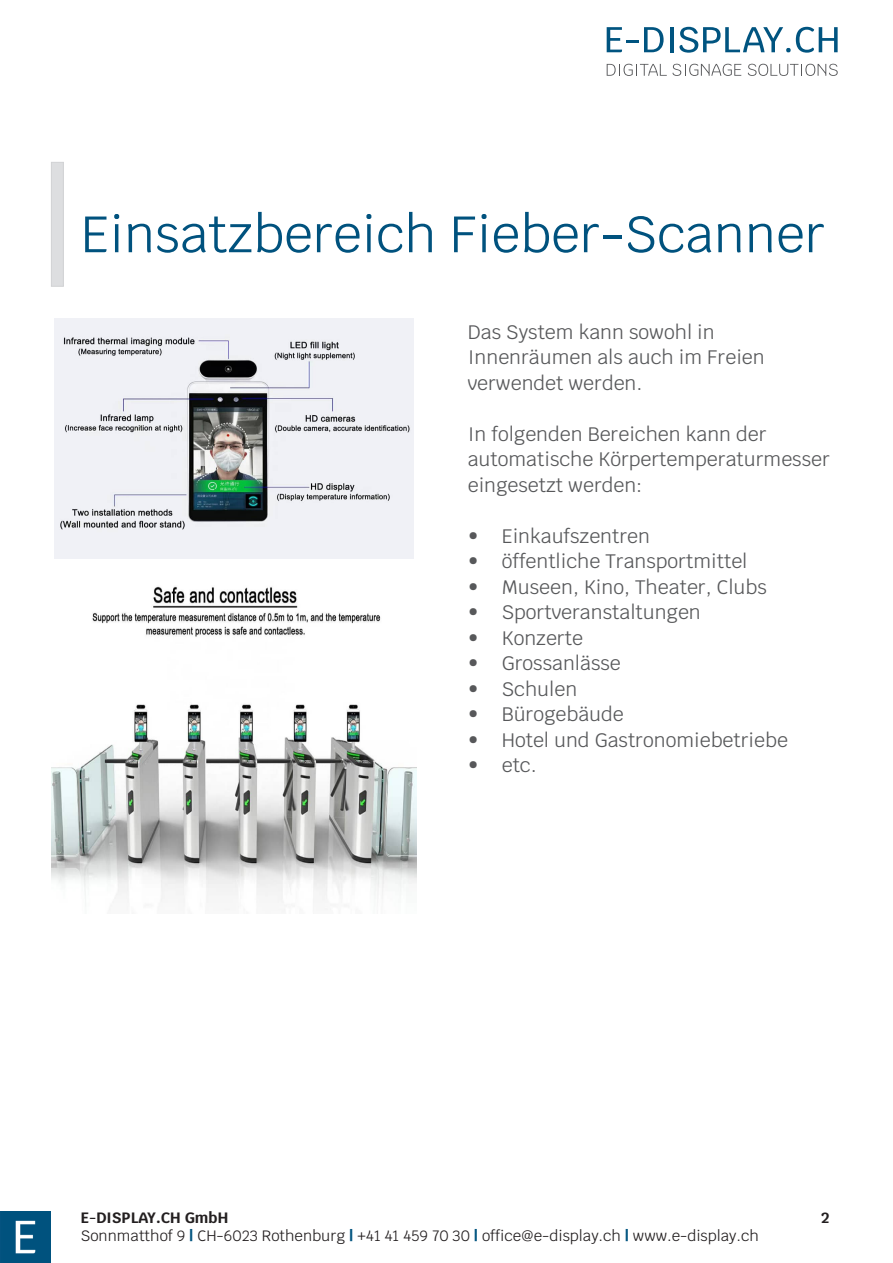
<style>
.page{position:relative;width:893px;height:1263px;background:#fff}
.page>*{position:absolute;margin:0;border:0;box-sizing:border-box;transform-origin:0 0}
.t1{font:51px "Krub";color:#00527e}
.t2{font:19.5px/25.5px "Krub";color:#57585a}
.t3{font:15px/18px "Krub";color:#231f20}
.t4{font:700 15px "Krub";color:#231f20}
.s1{font-weight:700}
.s2{font-weight:700;color:#005480}
</style>
<div class="page">
<svg style="left:607px;top:27px;width:57px;height:25px"></svg>
<hr style="left:670px;top:27px;width:3px;height:25px;background:#005480">
<svg style="left:679px;top:27px;width:159px;height:26px"></svg>
<svg style="left:607px;top:64px;width:60px;height:12px"></svg>
<svg style="left:673px;top:64px;width:68px;height:12px"></svg>
<svg style="left:748px;top:64px;width:90px;height:12px"></svg>
<img style="left:0;top:1212px;width:51px;height:51px">
<div style="left:51px;top:162px;width:13px;height:125px;background:#dddee0"></div>
<img style="left:55px;top:319px;width:359px;height:239px">
<img style="left:51px;top:586px;width:366px;height:325px">
<p class="t1" style="left:81px;top:191px;width:746px">Einsatzbereich Fieber-Scanner</p>
<p class="t2" style="left:468px;top:319px;width:298px">Das System kann sowohl in<br>Innenräumen als auch im Freien verwendet werden.</p>
<p class="t2" style="left:468px;top:421px;width:364px">In folgenden Bereichen kann der automatische Körpertemperaturmesser eingesetzt werden:</p>
<p class="t2" style="left:468px;top:523px;width:184px">• Einkaufszentren</p>
<p class="t2" style="left:468px;top:548px;width:281px">• öffentliche Transportmittel</p>
<p class="t2" style="left:468px;top:574px;width:301px">• Museen, Kino, Theater, Clubs</p>
<p class="t2" style="left:468px;top:599px;width:235px">• Sportveranstaltungen</p>
<p class="t2" style="left:468px;top:625px;width:117px">• Konzerte</p>
<p class="t2" style="left:468px;top:650px;width:155px">• Grossanlässe</p>
<p class="t2" style="left:468px;top:676px;width:111px">• Schulen</p>
<p class="t2" style="left:468px;top:701px;width:157px">• Bürogebäude</p>
<p class="t2" style="left:468px;top:727px;width:322px">• Hotel und Gastronomiebetriebe</p>
<p class="t2" style="left:468px;top:752px;width:70px">• etc.</p>
<p class="t3" style="left:81px;top:1208px;width:680px"><span class="s1">E-DISPLAY.CH GmbH<br></span>Sonnmatthof 9 <span class="s2">|</span> CH-6023 Rothenburg <span class="s2">|</span> +41 41 459 70 30 <span class="s2">|</span> office@e-display.ch <span class="s2">|</span> www.e-display.ch</p>
<p class="t4" style="left:821px;top:1209px;width:10px">2</p>
</div>
